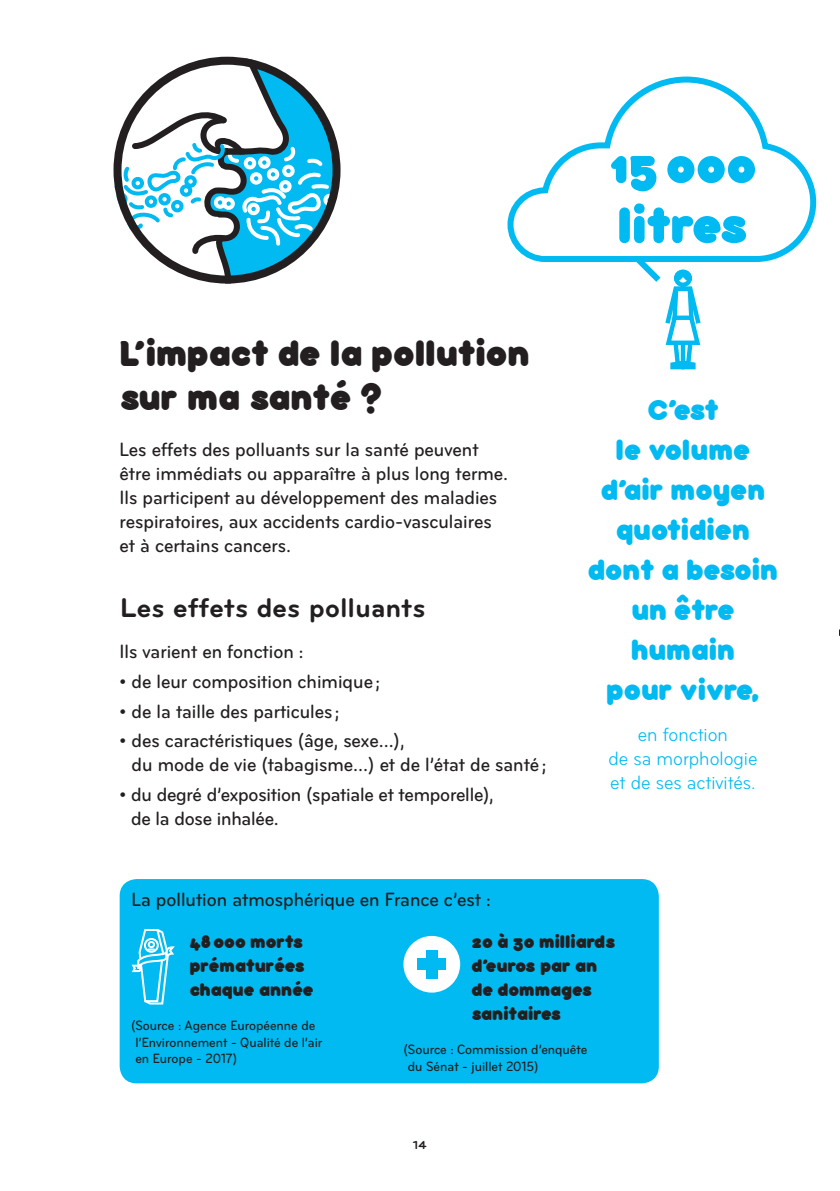
<style>
.page{position:relative;width:840px;height:1191px;background:#fff}
.page>*{position:absolute;margin:0;border:0;box-sizing:border-box;transform-origin:0 0}
.t1{font:900 56px/60px "bubbleboddy";color:#00baf1}
.t2{font:900 40px/44px "bubbleboddy";color:#231f20}
.t3{font:900 32px/40px "bubbleboddy";color:#00baf1;text-align:center}
.t4{font:700 28px "Bryant";color:#231f20}
.t5{font:500 condensed 20px/24px "Bryant";color:#231f20}
.t6{font:900 20px/24px "bubbleboddy";color:#231f20}
.t7{font:condensed 20px/24px "Bryant";color:#00baf1;text-align:center}
.t8{font:500 condensed 14px/16.8px "Bryant";color:#231f20}
.t9{font:700 12px "Bryant";color:#231f20}
</style>
<div class="page">
<svg style="left:138px;top:57px;width:155px;height:226px"></svg>
<svg style="left:114px;top:100px;width:226px;height:157px"></svg>
<div style="left:113px;top:57px;width:227px;height:226px;border:8px solid #231f20;border-radius:50%"></div>
<div style="left:120px;top:879px;width:538px;height:204px;background:#00baf1;border-radius:17px"></div>
<div style="left:403px;top:936px;width:57px;height:56px;background:#fff;border-radius:50%"></div>
<div style="left:417px;top:958px;width:28px;height:12px;background:#00baf1"></div>
<div style="left:426px;top:950px;width:11px;height:28px;background:#00baf1"></div>
<svg style="left:131px;top:929px;width:44px;height:76px"></svg>
<svg style="left:507px;top:76px;width:310px;height:186px"></svg>
<svg style="left:629px;top:251px;width:74px;height:119px"></svg>
<h2 class="t2" style="left:120px;top:329px;width:411px">L’impact de la pollution sur ma santé ?</h2>
<p class="t5" style="left:120px;top:438px;width:390px">Les effets des polluants sur la santé peuvent être immédiats ou apparaître à plus long terme.<br>Ils participent au développement des maladies respiratoires, aux accidents cardio-vasculaires et à certains cancers.</p>
<h3 class="t4" style="left:120px;top:592px;width:307px">Les effets des polluants</h3>
<p class="t5" style="left:120px;top:640px;width:185px">Ils varient en fonction :</p>
<p class="t5" style="left:120px;top:670px;width:262px">• de leur composition chimique ;</p>
<p class="t5" style="left:120px;top:699px;width:221px">• de la taille des particules ;</p>
<p class="t5" style="left:131px;top:729px;width:416px;text-indent:-12px">• des caractéristiques (âge, sexe…),<br>du mode de vie (tabagisme…) et de l’état de santé ;</p>
<p class="t5" style="left:131px;top:782px;width:364px;text-indent:-12px">• du degré d’exposition (spatiale et temporelle), de la dose inhalée.</p>
<p class="t5" style="left:131px;top:887px;width:360px">La pollution atmosphérique en France c’est :</p>
<h1 class="t1" style="left:609px;top:132px;width:149px">15000 litres</h1>
<h3 class="t3" style="left:587px;top:388px;width:191px">C’est<br>le volume d’air moyen quotidien dont a besoin un être humain<br>pour vivre,</h3>
<p class="t7" style="left:608px;top:723px;width:150px">en fonction<br>de sa morphologie et de ses activités.</p>
<p class="t6" style="left:189px;top:928px;width:125px">48000 morts prématurées chaque année</p>
<p class="t8" style="left:135px;top:1017px;width:188px;text-indent:-4px">(Source : Agence Européenne de l’Environnement - Qualité de l’air en Europe - 2017)</p>
<p class="t6" style="left:471px;top:928px;width:146px">20 à 30 milliards d’euros par an de dommages sanitaires</p>
<p class="t8" style="left:407px;top:1041px;width:181px;text-indent:-4px">(Source : Commission d’enquête du Sénat - juillet 2015)</p>
<p class="t9" style="left:413px;top:1138px;width:15px">14</p>
</div>
